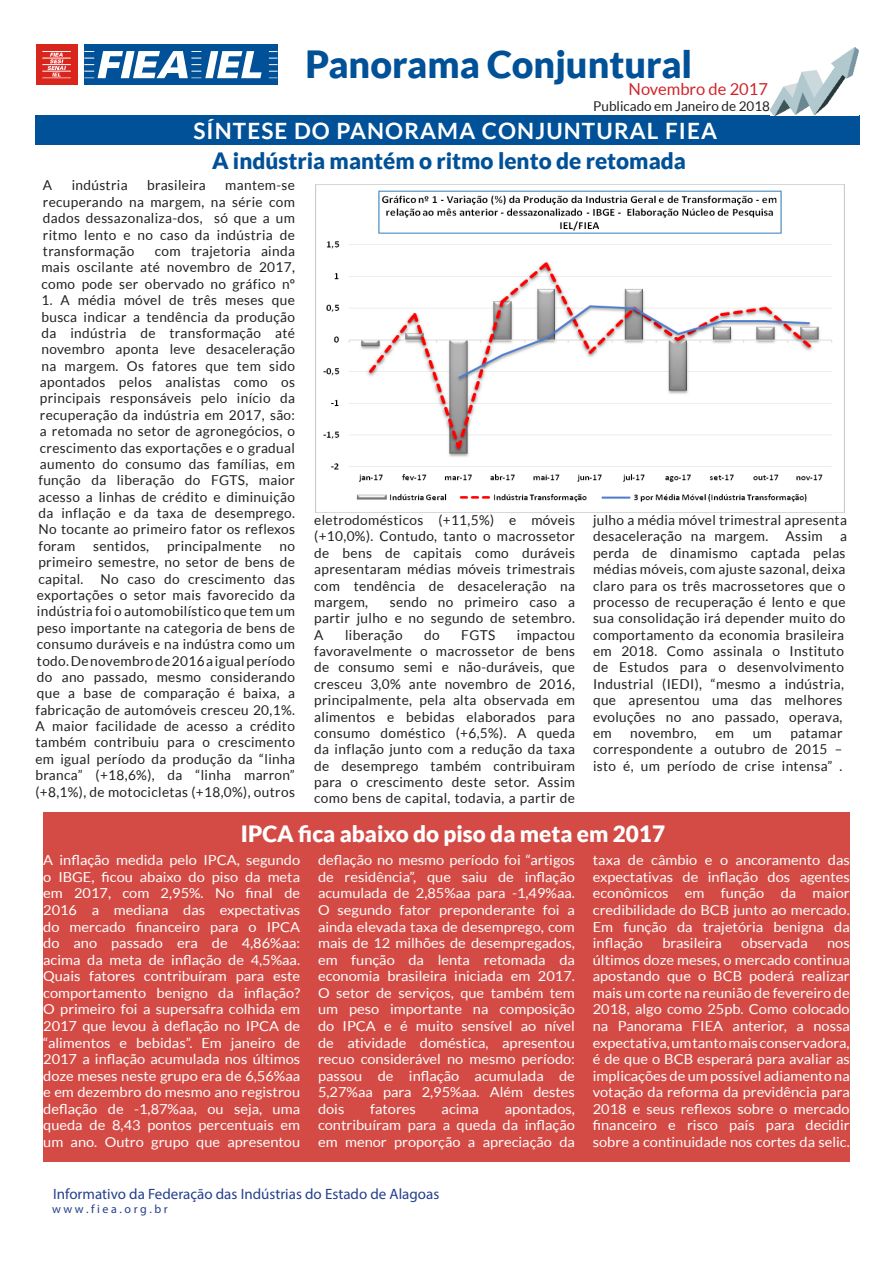
<style>
.page{position:relative;width:893px;height:1263px;background:#fff}
.page>*{position:absolute;margin:0;border:0;box-sizing:border-box;transform-origin:0 0}
.NEGRITO_1{font:900 37.5px "Lato";color:#005197}
.t1{font:900 22.5px "Lato";color:#005197}
.t2{font:700 22.5px "Lato";letter-spacing:.05em;color:#fff}
.t3{font:900 22.5px "Lato";color:#fff}
.NEGRITO_1-2{font:16.5px "Lato";color:#d1232a}
.t4{font:15px "Myriad Pro";color:#253f8e}
.t5{font:13.8px/16.5px "Lato";color:#fff;text-align:justify;scale:1.06 1}
.t6{font:13.65px/16.4px "Lato";letter-spacing:.025em;color:#231f20;text-align:justify}
.NEGRITO_1-3{font:13.5px "Lato";color:#231f20}
.t7{font:12px "Myriad Pro";color:#253f8e}
</style>
<div class="page">
<div style="left:35px;top:116px;width:825px;height:29px;background:#005197"></div>
<img style="left:770px;top:48px;width:89px;height:67px">
<div style="left:197px;top:44px;width:81px;height:41px;background:#005197"></div>
<svg style="left:269px;top:58px;width:9px;height:7px"></svg>
<div style="left:84px;top:44px;width:117px;height:41px;background:#005197"></div>
<div style="left:36px;top:44px;width:41px;height:41px;background:#da251d"></div>
<svg style="left:42px;top:51px;width:29px;height:28px"></svg>
<svg style="left:84px;top:51px;width:178px;height:28px"></svg>
<img style="left:315px;top:184px;width:530px;height:329px">
<div style="left:43px;top:854px;width:807px;height:308px;background:#d44b45"></div>
<div style="left:43px;top:812px;width:807px;height:42px;background:#d44b45"></div>
<p class="NEGRITO_1" style="left:305px;top:42px;width:388px">Panorama Conjuntural</p>
<p class="NEGRITO_1-2" style="left:628px;top:80px;width:141px">Novembro de 2017</p>
<p class="NEGRITO_1-3" style="left:593px;top:98px;width:178px">Publicado em Janeiro de 2018</p>
<p class="t2" style="left:193px;top:118px;width:525px">SÍNTESE DO PANORAMA CONJUNTURAL FIEA</p>
<p class="t1" style="left:212px;top:148px;width:475px">A indústria mantém o ritmo lento de retomada</p>
<p class="t6" style="left:43px;top:177px;width:11px">A</p>
<p class="t6" style="left:72px;top:177px;width:57px">indústria</p>
<p class="t6" style="left:147px;top:177px;width:60px">brasileira</p>
<p class="t6" style="left:43px;top:177px;width:254px;text-indent:182px">mantem-se recuperando na margem, na série com dados dessazonaliza-dos, só que a um ritmo lento e no caso da indústria de transformação</p>
<p class="t6" style="left:41px;top:243px;width:255px;text-indent:113px">com trajetoria ainda mais oscilante até novembro de 2017, como pode ser obervado no gráfico nº</p>
<p class="t6" style="left:38px;top:292px;width:258px">1. A média móvel de três meses que busca indicar a tendência da produção da indústria de transformação até novembro aponta leve desaceleração na margem. Os fatores que tem sido apontados pelos analistas como os principais responsáveis pelo início da recuperação da indústria em 2017, são: a retomada no setor de agronegócios, o crescimento das exportações e o gradual aumento do consumo das famílias, em função da liberação do FGTS, maior acesso a linhas de crédito e diminuição da inflação e da taxa de desemprego.<br>No tocante ao primeiro fator os reflexos foram</p>
<p class="t6" style="left:93px;top:538px;width:58px">sentidos,</p>
<p class="t6" style="left:167px;top:538px;width:96px">principalmente</p>
<p class="t6" style="left:35px;top:538px;width:261px;text-indent:244px">no primeiro semestre, no setor de bens de capital. No caso do crescimento das exportações o setor mais favorecido da indústria foi o automobilístico que tem um peso importante na categoria de bens de consumo duráveis e na indústra como um todo. De novembro de 2016 a igual período do ano passado, mesmo considerando que a base de comparação é baixa, a fabricação de automóveis cresceu 20,1%.<br>A maior facilidade de acesso a crédito também contribuiu para o crescimento em igual período da produção da “linha branca” (+18,6%), da “linha marron” (+8,1%), de motocicletas (+18,0%), outros</p>
<p class="t6" style="left:314px;top:512px;width:262px">eletrodomésticos (+11,5%) e móveis (+10,0%). Contudo, tanto o macrossetor de bens de capitais como duráveis apresentaram médias móveis trimestrais com tendência de desaceleração na margem,</p>
<p class="t6" style="left:314px;top:594px;width:262px;text-align:right">sendo no primeiro caso a<br>partir julho e no segundo de setembro.</p>
<p class="t6" style="left:314px;top:626px;width:11px">A</p>
<p class="t6" style="left:345px;top:626px;width:59px">liberação</p>
<p class="t6" style="left:424px;top:626px;width:17px">do</p>
<p class="t6" style="left:461px;top:626px;width:36px">FGTS</p>
<p class="t6" style="left:314px;top:626px;width:262px;text-indent:203px">impactou favoravelmente o macrossetor de bens de consumo semi e não-duráveis, que cresceu 3,0% ante novembro de 2016, principalmente, pela alta observada em alimentos e bebidas elaborados para consumo doméstico (+6,5%). A queda da inflação junto com a redução da taxa de desemprego também contribuiram para o crescimento deste setor. Assim como bens de capital, todavia, a partir de</p>
<p class="t6" style="left:593px;top:512px;width:255px">julho a média móvel trimestral apresenta desaceleração na margem.</p>
<p class="t6" style="left:786px;top:528px;width:39px">Assim</p>
<p class="t6" style="left:593px;top:528px;width:255px;text-align:left;text-indent:247px">a perda de dinamismo captada pelas médias móveis, com ajuste sazonal, deixa claro para os três macrossetores que o processo de recuperação é lento e que sua consolidação irá depender muito do comportamento da economia brasileira em 2018. Como assinala o Instituto de Estudos para o desenvolvimento<br>Industrial (IEDI), “mesmo a indústria, que apresentou uma das melhores evoluções no ano passado, operava, em</p>
<p class="t6" style="left:630px;top:725px;width:68px">novembro,</p>
<p class="t6" style="left:715px;top:725px;width:20px">em</p>
<p class="t6" style="left:753px;top:725px;width:21px">um</p>
<p class="t6" style="left:593px;top:725px;width:251px;text-indent:197px">patamar correspondente a outubro de 2015 – isto é, um período de crise intensa” .</p>
<p class="t3" style="left:241px;top:821px;width:426px">IPCA fica abaixo do piso da meta em 2017</p>
<p class="t5" style="left:43px;top:852px;width:244px">A inflação medida pelo IPCA, segundo o IBGE, ficou abaixo do piso da meta em 2017, com 2,95%. No final de 2016 a mediana das expectativas do mercado financeiro para o IPCA do ano passado era de 4,86%aa: acima da meta de inflação de 4,5%aa.<br>Quais fatores contribuíram para este comportamento benigno da inflação?</p>
<p class="t5" style="left:43px;top:1001px;width:244px">O primeiro foi a supersafra colhida em 2017 que levou à deflação no IPCA de “alimentos e bebidas”. Em janeiro de 2017 a inflação acumulada nos últimos doze meses neste grupo era de 6,56%aa e em dezembro do mesmo ano registrou deflação de -1,87%aa, ou seja, uma queda de 8,43 pontos percentuais em um ano. Outro grupo que apresentou</p>
<p class="t5" style="left:318px;top:852px;width:244px">deflação no mesmo período foi “artigos de residência”, que saiu de inflação acumulada de 2,85%aa para -1,49%aa.</p>
<p class="t5" style="left:318px;top:902px;width:244px">O segundo fator preponderante foi a ainda elevada taxa de desemprego, com mais de 12 milhões de desempregados, em função da lenta retomada da economia brasileira iniciada em 2017.<br>O setor de serviços, que também tem um peso importante na composição do IPCA e é muito sensível ao nível de atividade doméstica, apresentou recuo considerável no mesmo período: passou de inflação acumulada de 5,27%aa para 2,95%aa. Além destes dois</p>
<p class="t5" style="left:318px;top:1100px;width:244px;text-indent:187px">apontados, contribuíram para a queda da inflação em menor proporção a apreciação da</p>
<p class="t5" style="left:370px;top:1100px;width:45px">fatores</p>
<p class="t5" style="left:442px;top:1100px;width:37px">acima</p>
<p class="t4" style="left:53px;top:1185px;width:388px">Informativo da Federação das Indústrias do Estado de Alagoas</p>
<p class="t7" style="left:52px;top:1201px;width:117px">w w w . f i e a . o r g . b r</p>
<p class="t5" style="left:593px;top:852px;width:244px">taxa de câmbio e o ancoramento das expectativas de inflação dos agentes econômicos em função da maior credibilidade do BCB junto ao mercado.</p>
<p class="t5" style="left:593px;top:918px;width:244px">Em função da trajetória benigna da inflação</p>
<p class="t5" style="left:662px;top:935px;width:57px">brasileira</p>
<p class="t5" style="left:741px;top:935px;width:64px">observada</p>
<p class="t5" style="left:593px;top:935px;width:244px;text-indent:234px">nos últimos doze meses, o mercado continua apostando que o BCB poderá realizar mais um corte na reunião de fevereiro de 2018, algo como 25pb. Como colocado na Panorama FIEA anterior, a nossa expectativa, um tanto mais conservadora, é de que o BCB esperará para avaliar as implicações de um possível adiamento na votação da reforma da previdência para 2018 e seus reflexos sobre o mercado financeiro e risco país para decidir sobre a continuidade nos cortes da selic.</p>
</div>
